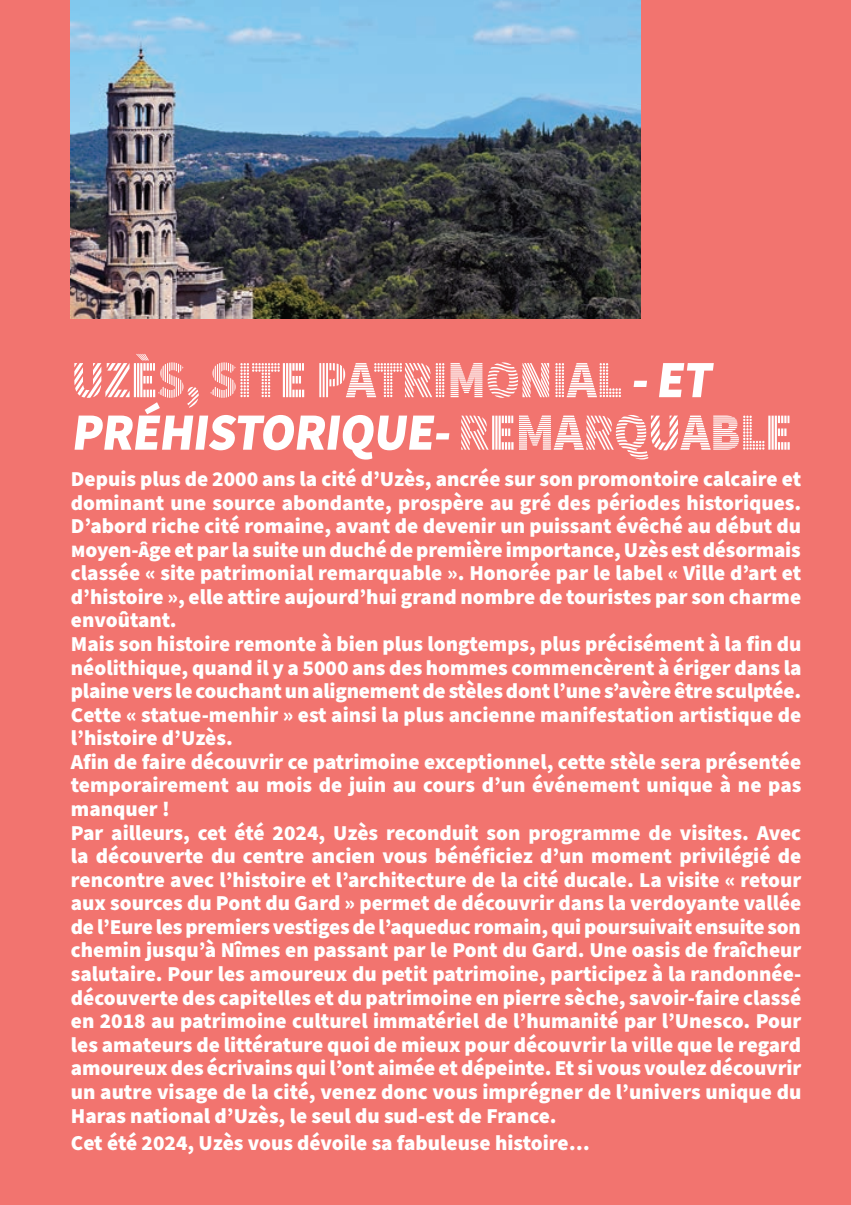
<style>
.page{position:relative;width:851px;height:1205px;background:#fff}
.page>*{position:absolute;margin:0;border:0;box-sizing:border-box;transform-origin:0 0}
.t1{font:900 52.5px "Source Sans Pro";color:#fff;scale:.96 1}
.t2{font:900 52.5px "Source Sans Pro DISPLAYV2";letter-spacing:-.02em;color:#fff;scale:.96 1}
.t3{font:900 21.25px/23.5px "Source Sans Pro";color:#fff}
.s1{font-family:"Source Sans Pro"}
.s2{font-family:"Source Sans Pro DISPLAYV2"}
</style>
<div class="page">
<div style="left:0;top:0;width:850px;height:1205px;background:#f2746f"></div>
<img style="left:71px;top:0;width:569px;height:319px">
<h1 class="t2" style="left:71px;top:352px;width:677px">UZèS, SITE PATRIMONIAL <span class="s1">-ET</span></h1>
<h1 class="t1" style="left:71px;top:396px;width:753px">PRÉHISTORIQUE- <span class="s2">R E MARQUAB L E</span></h1>
<p class="t3" style="left:71px;top:467px;width:732px">Depuis plus de 2000 ans la cité d’Uzès, ancrée sur son promontoire calcaire et dominant une source abondante, prospère au gré des périodes historiques.<br>D’abord riche cité romaine, avant de devenir un puissant évêché au début du Moyen-Âge et par la suite un duché de première importance, Uzès est désormais classée « site patrimonial remarquable ». Honorée par le label « Ville d’art et d’histoire », elle attire aujourd’hui grand nombre de touristes par son charme envoûtant.<br>Mais son histoire remonte à bien plus longtemps, plus précisément à la fin du néolithique, quand il y a 5000 ans des hommes commencèrent à ériger dans la plaine vers le couchant un alignement de stèles dont l’une s’avère être sculptée.<br>Cette « statue-menhir » est ainsi la plus ancienne manifestation artistique de l’histoire d’Uzès.<br>Afin de faire découvrir ce patrimoine exceptionnel, cette stèle sera présentée temporairement au mois de juin au cours d’un événement unique à ne pas manquer !<br>Par ailleurs, cet été 2024, Uzès reconduit son programme de visites. Avec la découverte du centre ancien vous bénéficiez d’un moment privilégié de rencontre avec l’histoire et l’architecture de la cité ducale. La visite « retour aux sources du Pont du Gard » permet de découvrir dans la verdoyante vallée de l’Eure les premiers vestiges de l’aqueduc romain, qui poursuivait ensuite son chemin jusqu’à Nîmes en passant par le Pont du Gard. Une oasis de fraîcheur salutaire. Pour les amoureux du petit patrimoine, participez à la randonnée&shy;découverte des capitelles et du patrimoine en pierre sèche, savoir-faire classé en 2018 au patrimoine culturel immatériel de l’humanité par l’Unesco. Pour les amateurs de littérature quoi de mieux pour découvrir la ville que le regard amoureux des écrivains qui l’ont aimée et dépeinte. Et si vous voulez découvrir un autre visage de la cité, venez donc vous imprégner de l’univers unique du Haras national d’Uzès, le seul du sud-est de France.</p>
<p class="t3" style="left:71px;top:1131px;width:520px">Cet été 2024, Uzès vous dévoile sa fabuleuse histoire…</p>
</div>
